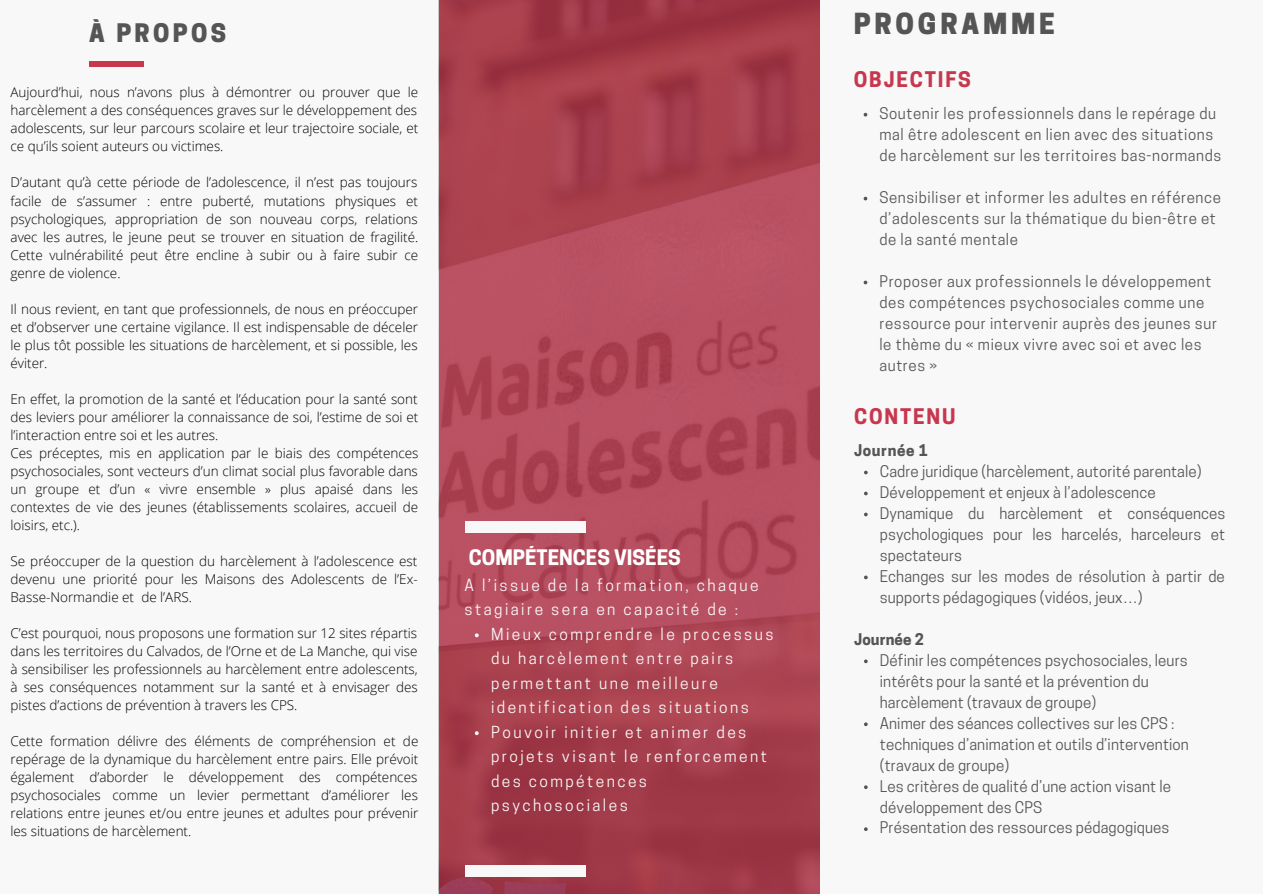
<style>
.page{position:relative;width:1263px;height:894px;background:#fff}
.page>*{position:absolute;margin:0;border:0;box-sizing:border-box;transform-origin:0 0}
.t1{font:800 27.3px "Cooper Hewitt";letter-spacing:.14em;color:#555}
.t2{font:800 24px "Cooper Hewitt";letter-spacing:.14em;color:#555}
.t3{font:700 20.25px "Cooper Hewitt";letter-spacing:.09em;color:#c7374e}
.t4{font:700 20.1px "Cooper Hewitt";color:#fff}
.t5{font:15.6px/24.5px "Cooper Hewitt";letter-spacing:.155em;color:#f8f8f8}
.t6{font:15.15px/21px "Cooper Hewitt";letter-spacing:.005em;color:#555}
.t7{font:15.15px/21px "Cooper Hewitt";letter-spacing:.04em;color:#555}
.t8{font:700 15.15px "Cooper Hewitt";letter-spacing:.025em;color:#555}
.t9{font:700 15.15px "Cooper Hewitt";letter-spacing:.005em;color:#555}
.t10{font:300 13.5px/18px "Open Sans";color:#000;text-align:justify}
</style>
<div class="page">
<div style="left:0;top:0;width:1263px;height:893px;background:#f8f8f8"></div>
<img style="left:439px;top:0;width:380px;height:893px">
<div style="left:89px;top:61px;width:55px;height:5px;background:#c7374e"></div>
<svg style="left:475px;top:633px;width:4px;height:4px"></svg>
<svg style="left:475px;top:731px;width:4px;height:3px"></svg>
<div style="left:465px;top:520px;width:120px;height:12px;background:#f8f8f8"></div>
<div style="left:465px;top:864px;width:120px;height:12px;background:#f8f8f8"></div>
<svg style="left:864px;top:280px;width:3px;height:4px"></svg>
<svg style="left:864px;top:470px;width:4px;height:4px"></svg>
<svg style="left:864px;top:491px;width:4px;height:4px"></svg>
<svg style="left:864px;top:512px;width:4px;height:4px"></svg>
<svg style="left:864px;top:575px;width:4px;height:4px"></svg>
<svg style="left:864px;top:659px;width:4px;height:4px"></svg>
<svg style="left:864px;top:722px;width:4px;height:4px"></svg>
<h2 class="t2" style="left:89px;top:24px;width:138px">À PROPOS</h2>
<p class="t10" style="left:11px;top:83px;width:409px">Aujourd’hui, nous n’avons plus à démontrer ou prouver que le harcèlement a des conséquences graves sur le développement des adolescents, sur leur parcours scolaire et leur trajectoire sociale, et ce qu’ils soient auteurs ou victimes.</p>
<p class="t10" style="left:11px;top:173px;width:409px">D’autant qu’à cette période de l’adolescence, il n’est pas toujours facile de s’assumer : entre puberté, mutations physiques et psychologiques, appropriation de son nouveau corps, relations avec les autres, le jeune peut se trouver en situation de fragilité.<br>Cette vulnérabilité peut être encline à subir ou à faire subir ce genre de violence.</p>
<p class="t10" style="left:11px;top:299px;width:409px">Il nous revient, en tant que professionnels, de nous en préoccuper et d’observer une certaine vigilance. Il est indispensable de déceler le plus tôt possible les situations de harcèlement, et si possible, les éviter.</p>
<p class="t10" style="left:11px;top:389px;width:409px;text-align:left">En effet, la promotion de la santé et l’éducation pour la santé sont des leviers pour améliorer la connaissance de soi, l’estime de soi et l’interaction entre soi et les autres.<br>Ces préceptes, mis en application par le biais des compétences psychosociales, sont vecteurs d’un climat social plus favorable dans un groupe et d’un « vivre ensemble » plus apaisé dans les contextes de vie des jeunes (établissements scolaires, accueil de loisirs, etc.).</p>
<p class="t10" style="left:11px;top:551px;width:409px">Se préoccuper de la question du harcèlement à l’adolescence est devenu une priorité pour les Maisons des Adolescents de l’Ex-Basse-Normandie et de l’ARS.</p>
<p class="t10" style="left:11px;top:623px;width:409px">C’est pourquoi, nous proposons une formation sur 12 sites répartis dans les territoires du Calvados, de l’Orne et de La Manche, qui vise à sensibiliser les professionnels au harcèlement entre adolescents, à ses conséquences notamment sur la santé et à envisager des pistes d’actions de prévention à travers les CPS.</p>
<p class="t10" style="left:11px;top:731px;width:409px">Cette formation délivre des éléments de compréhension et de repérage de la dynamique du harcèlement entre pairs. Elle prévoit également d’aborder le développement des compétences psychosociales comme un levier permettant d’améliorer les relations entre jeunes et/ou entre jeunes et adultes pour prévenir les situations de harcèlement.</p>
<h3 class="t4" style="left:469px;top:550px;width:214px">COMPÉTENCES VISÉES</h3>
<p class="t5" style="left:465px;top:574px;width:295px">A l’issue de la formation, chaque stagiaire sera en capacité de :</p>
<p class="t5" style="left:491px;top:623px;width:284px">Mieux comprendre le processus du harcèlement entre pairs permettant une meilleure identification des situations<br>Pouvoir initier et animer des projets visant le renforcement des compétences psychosociales</p>
<h1 class="t1" style="left:854px;top:13px;width:203px">PROGRAMME</h1>
<h3 class="t3" style="left:854px;top:72px;width:119px">OBJECTIFS</h3>
<p class="t7" style="left:879px;top:105px;width:343px">Soutenir les professionnels dans le repérage du mal être adolescent en lien avec des situations de harcèlement sur les territoires bas-normands</p>
<p class="t7" style="left:879px;top:188px;width:343px">Sensibiliser et informer les adultes en référence d’adolescents sur la thématique du bien-être et de la santé mentale</p>
<p class="t7" style="left:879px;top:272px;width:339px">Proposer aux professionnels le développement des compétences psychosociales comme une ressource pour intervenir auprès des jeunes sur le thème du « mieux vivre avec soi et avec les autres »</p>
<h3 class="t3" style="left:854px;top:408px;width:103px">CONTENU</h3>
<p class="t8" style="left:854px;top:444px;width:75px">Journée 1</p>
<p class="t6" style="left:880px;top:462px;width:347px">Cadre juridique (harcèlement, autorité parentale)<br>Développement et enjeux à l’adolescence Dynamique du harcèlement et conséquences psychologiques pour les harcelés, harceleurs et spectateurs<br>Echanges sur les modes de résolution à partir de supports pédagogiques (vidéos, jeux…)</p>
<p class="t9" style="left:854px;top:633px;width:71px">Journée 2</p>
<p class="t6" style="left:880px;top:651px;width:310px">Définir les compétences psychosociales, leurs intérêts pour la santé et la prévention du harcèlement (travaux de groupe)<br>Animer des séances collectives sur les CPS : techniques d’animation et outils d’intervention (travaux de groupe)<br>Les critères de qualité d’une action visant le développement des CPS<br>Présentation des ressources pédagogiques</p>
</div>
